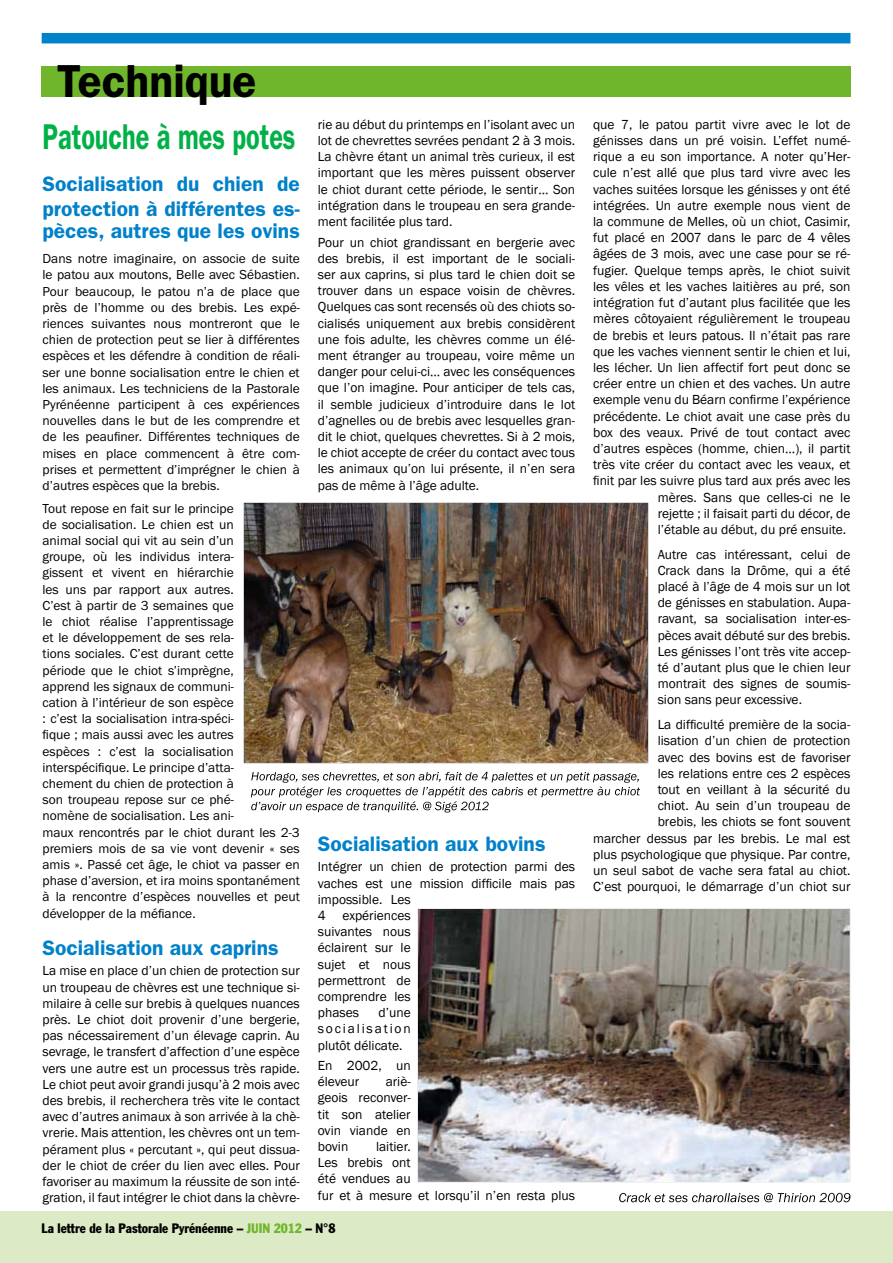
<style>
.page{position:relative;width:893px;height:1263px;background:#fff}
.page>*{position:absolute;margin:0;border:0;box-sizing:border-box;transform-origin:0 0}
.t1{font:600 46.5px "Franklin Gothic";color:#000;scale:.95 1}
.t2{font:600 36px "Franklin Gothic";color:#00b147;scale:.7 1}
.t3{font:600 21px/25.2px "Franklin Gothic";color:#0081c9}
.t4{font:13.5px/16.2px "Franklin Gothic";color:#000;text-align:justify}
.t5{font:13.5px/16.2px "Franklin Gothic Itc T";color:#000;text-align:justify}
.t6{font:condensed 13.5px "Franklin Gothic";color:#000}
.s1{color:#70b62c}
</style>
<div class="page">
<div style="left:42px;top:33px;width:808px;height:10px;background:#0081c9"></div>
<div style="left:0;top:1212px;width:893px;height:51px;background:#dceac5"></div>
<div style="left:42px;top:66px;width:808px;height:31px;background:#70b62c"></div>
<img style="left:243px;top:503px;width:406px;height:261px">
<img style="left:418px;top:908px;width:433px;height:274px">
<svg style="left:619px;top:1193px;width:231px;height:9px"></svg>
<svg style="left:251px;top:772px;width:389px;height:40px"></svg>
<h1 class="t1" style="left:57px;top:53px;width:211px">Technique</h1>
<h2 class="t2" style="left:43px;top:115px;width:363px">Patouche à mes potes</h2>
<h3 class="t3" style="left:43px;top:170px;width:259px">Socialisation du chien de protection à différentes es-</h3>
<h3 class="t3" style="left:43px;top:218px;width:259px">pèces, autres que les ovins</h3>
<p class="t5" style="left:43px;top:250px;width:259px">Dans notre imaginaire, on associe de suite le patou aux moutons, Belle avec Sébastien.<br>Pour beaucoup, le patou n’a de place que près de l’homme ou des brebis. Les expé&shy;riences suivantes nous montreront que le chien de protection peut se lier à différentes espèces et les défendre à condition de réali&shy;ser une bonne socialisation entre le chien et les animaux. Les techniciens de la Pastorale Pyrénéenne participent à ces expériences nouvelles dans le but de les comprendre et de les peaufiner. Différentes techniques de mises en place commencent à être com&shy;prises et permettent d’imprégner le chien à d’autres espèces que la brebis.</p>
<p class="t5" style="left:43px;top:500px;width:259px;text-align:left">Tout repose en fait sur le principe<br>de socialisation. Le chien est un<br>animal social qui vit au sein d’un<br>groupe, où les individus intera-<br>gissent et vivent en hiérarchie<br>les uns par rapport aux autres.<br>C’est à partir de 3 semaines que<br>le chiot réalise l’apprentissage<br>et le développement de ses rela-<br>tions sociales. C’est durant cette<br>période que le chiot s’imprègne,<br>apprend les signaux de communi-<br>cation à l’intérieur de son espèce<br>: c’est la socialisation intra-spéci-<br>fique ; mais aussi avec les autres<br>espèces : c’est la socialisation interspécifique. Le principe d’atta-<br>chement du chien de protection à<br>son troupeau repose sur ce phé-<br>nomène de socialisation. Les ani-<br>maux rencontrés par le chiot durant les 2-3 premiers mois de sa vie vont devenir « ses amis ». Passé cet âge, le chiot va passer en phase d’aversion, et ira moins spontanément à la rencontre d’espèces nouvelles et peut développer de la méfiance.</p>
<h3 class="t3" style="left:43px;top:934px;width:238px">Socialisation aux caprins</h3>
<p class="t4" style="left:43px;top:963px;width:259px">La mise en place d’un chien de protection sur un troupeau de chèvres est une technique si&shy;milaire à celle sur brebis à quelques nuances près. Le chiot doit provenir d’une bergerie, pas nécessairement d’un élevage caprin. Au sevrage, le transfert d’affection d’une espèce vers une autre est un processus très rapide.<br>Le chiot peut avoir grandi jusqu’à 2 mois avec des brebis, il recherchera très vite le contact avec d’autres animaux à son arrivée à la chè&shy;vrerie. Mais attention, les chèvres ont un tem&shy;pérament plus « percutant », qui peut dissua&shy;der le chiot de créer du lien avec elles. Pour favoriser au maximum la réussite de son inté&shy;gration, il faut intégrer le chiot dans la chèvre-</p>
<p class="t4" style="left:318px;top:117px;width:259px">rie au début du printemps en l’isolant avec un lot de chevrettes sevrées pendant 2 à 3 mois.<br>La chèvre étant un animal très curieux, il est important que les mères puissent observer le chiot durant cette période, le sentir… Son intégration dans le troupeau en sera grande&shy;ment facilitée plus tard.</p>
<p class="t4" style="left:318px;top:234px;width:259px">Pour un chiot grandissant en bergerie avec des brebis, il est important de le sociali&shy;ser aux caprins, si plus tard le chien doit se trouver dans un espace voisin de chèvres.<br>Quelques cas sont recensés où des chiots so&shy;cialisés uniquement aux brebis considèrent une fois adulte, les chèvres comme un élé&shy;ment étranger au troupeau, voire même un danger pour celui-ci… avec les conséquences que l’on imagine. Pour anticiper de tels cas, il semble judicieux d’introduire dans le lot d’agnelles ou de brebis avec lesquelles gran&shy;dit le chiot, quelques chevrettes. Si à 2 mois, le chiot accepte de créer du contact avec tous les animaux qu’on lui présente, il n’en sera pas de même à l’âge adulte.</p>
<h3 class="t3" style="left:318px;top:830px;width:229px">Socialisation aux bovins</h3>
<p class="t4" style="left:318px;top:859px;width:259px;text-align:left">Intégrer un chien de protection parmi des vaches est une mission difficile mais pas impossible. Les<br>4 expériences<br>suivantes nous<br>éclairent sur le<br>sujet et nous<br>permettront de<br>comprendre les<br>phases</p>
<p class="t4" style="left:318px;top:1005px;width:94px;text-indent:61px">d’une socialisation plutôt délicate.</p>
<p class="t4" style="left:318px;top:1058px;width:94px">En 2002, un éleveur</p>
<p class="t4" style="left:318px;top:1074px;width:94px;text-indent:68px">ariè&shy;geois reconver&shy;tit son atelier ovin viande en bovin</p>
<p class="t4" style="left:318px;top:1139px;width:259px;text-align:left;text-indent:58px">laitier.<br>Les brebis ont<br>été vendues au<br>fur et à mesure et lorsqu’il n’en resta plus</p>
<p class="t6" style="left:41px;top:1219px;width:296px">La lettre de la Pastorale Pyrénéenne – <span class="s1">JUIN 2012</span> – N°8</p>
<p class="t4" style="left:593px;top:117px;width:259px">que 7, le patou partit vivre avec le lot de</p>
<p class="t4" style="left:593px;top:133px;width:259px">génisses dans un pré voisin. L’effet numé-</p>
<p class="t4" style="left:593px;top:149px;width:259px">rique a eu son importance. A noter qu’Her-</p>
<p class="t4" style="left:593px;top:165px;width:259px">cule n’est allé que plus tard vivre avec les</p>
<p class="t4" style="left:593px;top:181px;width:259px">vaches suitées lorsque les génisses y ont été</p>
<p class="t4" style="left:593px;top:198px;width:259px">intégrées. Un autre exemple nous vient de</p>
<p class="t4" style="left:593px;top:214px;width:259px">la commune de Melles, où un chiot, Casimir,</p>
<p class="t4" style="left:593px;top:230px;width:259px">fut placé en 2007 dans le parc de 4 vêles</p>
<p class="t4" style="left:593px;top:246px;width:259px">âgées de 3 mois, avec une case pour se ré-</p>
<p class="t4" style="left:593px;top:262px;width:259px">fugier. Quelque temps après, le chiot suivit</p>
<p class="t4" style="left:593px;top:279px;width:259px">les vêles et les vaches laitières au pré, son</p>
<p class="t4" style="left:593px;top:295px;width:259px">intégration fut d’autant plus facilitée que les</p>
<p class="t4" style="left:593px;top:311px;width:259px">mères côtoyaient régulièrement le troupeau</p>
<p class="t4" style="left:593px;top:327px;width:259px">de brebis et leurs patous. Il n’était pas rare</p>
<p class="t4" style="left:593px;top:343px;width:259px">que les vaches viennent sentir le chien et lui,</p>
<p class="t4" style="left:593px;top:360px;width:259px">les lécher. Un lien affectif fort peut donc se</p>
<p class="t4" style="left:593px;top:376px;width:259px">créer entre un chien et des vaches. Un autre</p>
<p class="t4" style="left:593px;top:392px;width:259px">exemple venu du Béarn confirme l’expérience</p>
<p class="t4" style="left:593px;top:408px;width:259px">précédente. Le chiot avait une case près du</p>
<p class="t4" style="left:593px;top:424px;width:259px">box des veaux. Privé de tout contact avec</p>
<p class="t4" style="left:593px;top:441px;width:259px">d’autres espèces (homme, chien…), il partit</p>
<p class="t4" style="left:593px;top:457px;width:259px">très vite créer du contact avec les veaux, et</p>
<p class="t4" style="left:593px;top:473px;width:259px">finit par les suivre plus tard aux prés avec les</p>
<p class="t4" style="left:658px;top:489px;width:194px">mères. Sans que celles-ci ne le</p>
<p class="t4" style="left:658px;top:505px;width:194px">rejette ; il faisait parti du décor, de</p>
<p class="t4" style="left:658px;top:522px;width:190px">l’étable au début, du pré ensuite.</p>
<p class="t4" style="left:658px;top:546px;width:194px">Autre cas intéressant, celui de Crack dans la Drôme, qui a été placé à l’âge de 4 mois sur un lot de génisses en stabulation. Aupa&shy;ravant, sa socialisation inter-es&shy;pèces avait débuté sur des brebis.<br>Les génisses l’ont très vite accep&shy;té d’autant plus que le chien leur montrait des signes de soumis&shy;sion sans peur excessive.</p>
<p class="t4" style="left:593px;top:717px;width:259px;text-align:right">La difficulté première de la socia-<br>lisation d’un chien de protection<br>avec des bovins est de favoriser<br>les relations entre ces 2 espèces<br>tout en veillant à la sécurité du<br>chiot. Au sein d’un troupeau de<br>brebis, les chiots se font souvent<br>marcher dessus par les brebis. Le mal est plus psychologique que physique. Par contre, un seul sabot de vache sera fatal au chiot.<br>C’est pourquoi, le démarrage d’un chiot sur</p>
</div>
